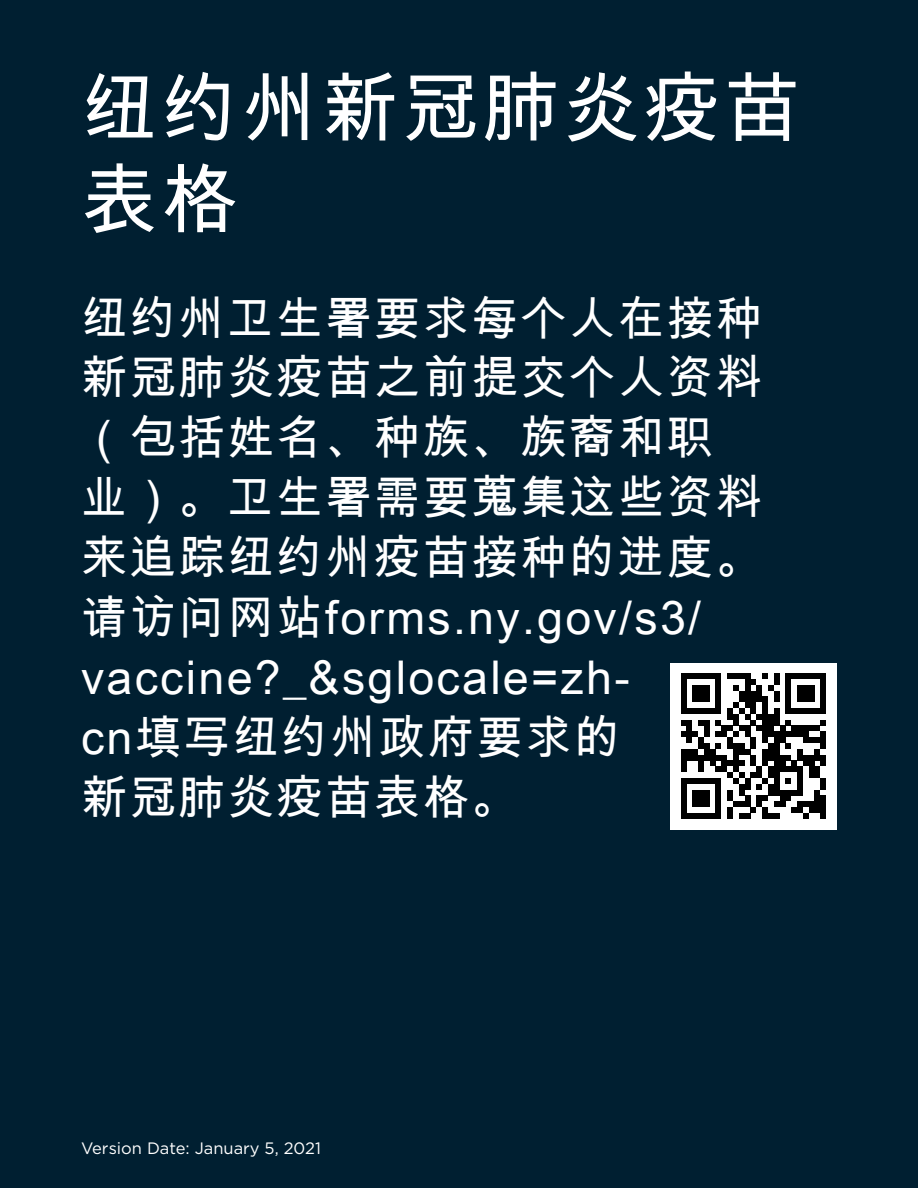
<style>
.page{position:relative;width:918px;height:1188px;background:#001f31}
.page>*{position:absolute;margin:0;border:0;box-sizing:border-box;transform-origin:0 0}
.t1{font:76.5px/91.5px "Arial Unicode MS";letter-spacing:.05em;color:#fff}
.t2{font:46.5px/60px "Arial Unicode MS";letter-spacing:.05em;color:#fff}
.t3{font:16.5px "Gotham";color:#fff}
</style>
<div class="page">
<div style="left:671px;top:663px;width:166px;height:167px;background:#fff"></div>
<svg style="left:681px;top:673px;width:145px;height:146px"></svg>
<h1 class="t1" style="left:81px;top:61px;width:721px">纽约州新冠肺炎疫苗表格</h1>
<p class="t2" style="left:81px;top:287px;width:683px">纽约州卫生署要求每个人在接种新冠肺炎疫苗之前提交个人资料（包括姓名、种族、族裔和职业）。卫生署需要蒐集这些资料来追踪纽约州疫苗接种的进度。请访问网站forms.ny.gov/s3/ vaccine?_&amp;sglocale=zh-<br>cn填写纽约州政府要求的<br>新冠肺炎疫苗表格。</p>
<p class="t3" style="left:81px;top:1138px;width:242px">Version Date: January 5, 2021</p>
</div>
